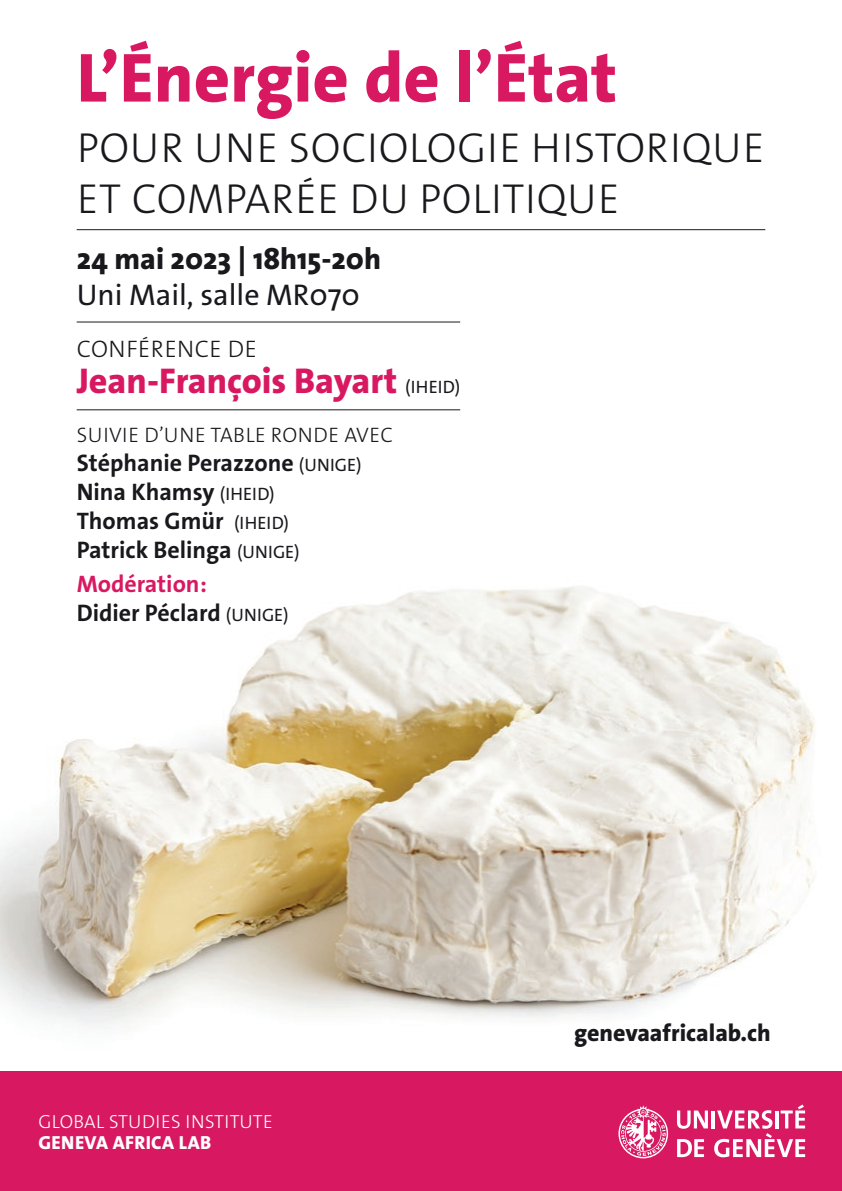
<style>
.page{position:relative;width:842px;height:1191px;background:#fff}
.page>*{position:absolute;margin:0;border:0;box-sizing:border-box;transform-origin:0 0}
.t1{font:800 70.2px "The Sans Os F";color:#d81961}
.t2{font:300 42.1px/50.5px "The Sans Os F";letter-spacing:.02em;color:#19191d}
.t3{font:800 36px "The Sans Os F";color:#d81961}
.t4{font:800 30px "The Sans Os F";color:#19191d}
.t5{font:30px "The Sans Os F";color:#19191d}
.t6{font:700 24px "The Sans Os F";color:#19191d}
.t7{font:800 24px "The Sans Os F";color:#19191d}
.t8{font:300 24px "The Sans Os F";letter-spacing:.02em;color:#19191d}
.t9{font:700 24px "The Sans Os F";color:#d81961}
.t10{font:300 21px "The Sans Os F";letter-spacing:.02em;color:#19191d}
.t11{font:300 19px "The Sans Os F";letter-spacing:.02em;color:#fff}
.t12{font:800 19px "The Sans Os F";letter-spacing:.02em;color:#fff}
.s1{font-weight:400;font-size:18px;color:#19191d}
.s2{font-weight:400;font-size:18px}
</style>
<div class="page">
<img style="left:0;top:586px;width:815px;height:440px">
<div style="left:0;top:1071px;width:842px;height:120px;background:#d81961"></div>
<svg style="left:618px;top:1105px;width:50px;height:53px"></svg>
<svg style="left:677px;top:1110px;width:31px;height:18px"></svg>
<hr style="left:712px;top:1110px;width:3px;height:18px;background:#fff">
<svg style="left:677px;top:1139px;width:27px;height:18px"></svg>
<svg style="left:714px;top:1104px;width:91px;height:53px"></svg>
<hr style="left:77px;top:229px;width:688px;height:1px;background:#19191d">
<hr style="left:77px;top:321px;width:383px;height:1px;background:#19191d">
<hr style="left:77px;top:409px;width:383px;height:1px;background:#19191d">
<p class="t1" style="left:77px;top:33px;width:542px">L’Énergie de l’État</p>
<p class="t2" style="left:77px;top:123px;width:689px">POUR UNE SOCIOLOGIE HISTORIQUE<br>ET COMPARÉE DU POLITIQUE</p>
<p class="t4" style="left:77px;top:239px;width:306px">24 mai 2023 | 18h15-20h</p>
<p class="t5" style="left:77px;top:275px;width:285px">Uni Mail, salle MR070</p>
<p class="t8" style="left:77px;top:333px;width:181px">CONFÉRENCE DE</p>
<p class="t3" style="left:77px;top:357px;width:385px">Jean-François Bayart <span class="s1">(IHEID)</span></p>
<p class="t10" style="left:77px;top:422px;width:317px">SUIVIE D’UNE TABLE RONDE AVEC</p>
<p class="t6" style="left:77px;top:448px;width:287px">Stéphanie Perazzone <span class="s2">(UNIGE)</span></p>
<p class="t6" style="left:77px;top:476px;width:200px">Nina Khamsy <span class="s2">(IHEID)</span></p>
<p class="t6" style="left:77px;top:505px;width:214px">Thomas Gmür <span class="s2">(IHEID)</span></p>
<p class="t6" style="left:77px;top:534px;width:225px">Patrick Belinga <span class="s2">(UNIGE)</span></p>
<p class="t9" style="left:77px;top:568px;width:132px">Modération:</p>
<p class="t6" style="left:77px;top:597px;width:214px">Didier Péclard <span class="s2">(UNIGE)</span></p>
<p class="t11" style="left:38px;top:1109px;width:236px">GLOBAL STUDIES INSTITUTE</p>
<p class="t12" style="left:38px;top:1130px;width:174px">GENEVA AFRICA LAB</p>
<p class="t7" style="left:574px;top:1018px;width:198px">genevaafricalab.ch</p>
</div>
